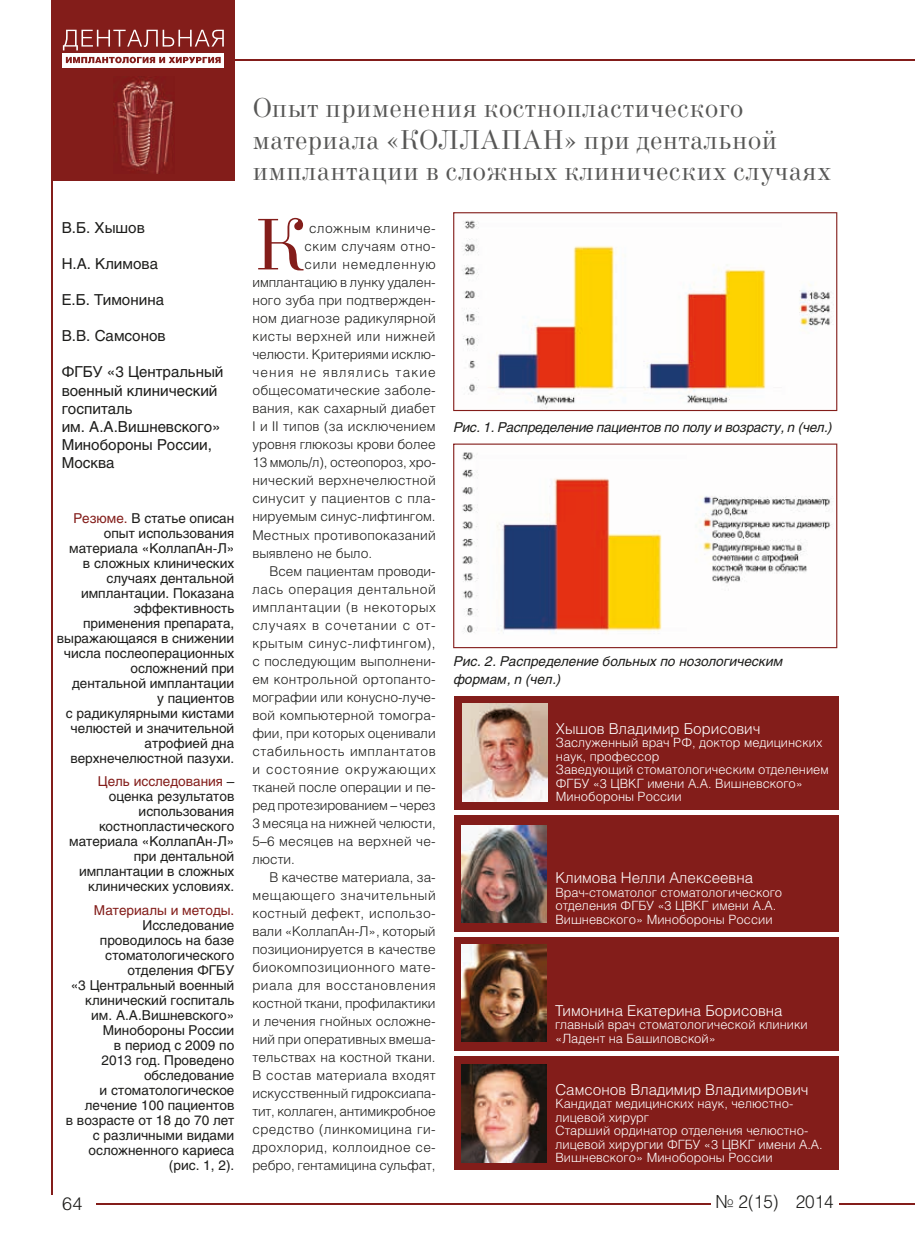
<style>
.page{position:relative;width:915px;height:1255px;background:#fff}
.page>*{position:absolute;margin:0;border:0;box-sizing:border-box;transform-origin:0 0}
.t1{font:72.15px "New Standard C";color:#831d1a}
.t2{font:27px/31.5px "New Standard C";color:#575756}
.t3{font:300 18px "Helios";color:#1d1d1b;scale:.95 1}
.t4{font:300 18px "Helios";color:#1d1d1b}
.t5{font:15px/18px "Helios";color:#1d1d1b}
.t6{font:300 15px "Helios";color:#fff}
.t7{font:13.5px/15px "Helios";color:#1d1d1b;text-align:right}
.t8{font:300 13.5px "Helios";letter-spacing:.01em;color:#1d1d1b}
.t9{font:300 13.5px "Helios";letter-spacing:.04em;color:#1d1d1b}
.t10{font:300 13.5px "Helios";letter-spacing:.03em;color:#1d1d1b}
.t11{font:300 13.5px "Helios";letter-spacing:-.015em;color:#1d1d1b}
.t12{font:300 13.5px "Helios";letter-spacing:.035em;color:#1d1d1b}
.t13{font:italic 13.5px/18px "Helios";color:#1d1d1b}
.t14{font:300 13.5px "Helios";letter-spacing:-.01em;color:#1d1d1b}
.t15{font:italic 13.5px "Helios";letter-spacing:-.02em;color:#1d1d1b}
.t16{font:300 13.5px "Helios";letter-spacing:.05em;color:#1d1d1b}
.t17{font:300 13.5px "Helios";letter-spacing:.085em;color:#1d1d1b}
.t18{font:300 13.5px "Helios";letter-spacing:.06em;color:#1d1d1b}
.t19{font:13.5px "Helios";color:#831d1a}
.t20{font:300 13.5px "Helios";letter-spacing:.055em;color:#1d1d1b}
.t21{font:300 12.75px/13.5px "Helios";color:#fff}
.s1{color:#831d1a}
</style>
<div class="page">
<hr style="left:51px;top:173px;width:2px;height:1031px;background:#831d1a">
<hr style="left:63px;top:1203px;width:850px;height:1px;background:#831d1a">
<div style="left:51px;top:0;width:183px;height:180px;background:#831d1a"></div>
<div style="left:62px;top:53px;width:162px;height:15px;background:#fff"></div>
<svg style="left:63px;top:30px;width:161px;height:20px"></svg>
<svg style="left:66px;top:57px;width:155px;height:6px"></svg>
<hr style="left:229px;top:60px;width:684px;height:1px;background:#831d1a">
<img style="left:116px;top:76px;width:58px;height:97px">
<div style="left:49px;top:1195px;width:47px;height:17px;background:#fff"></div>
<div style="left:710px;top:1193px;width:128px;height:16px;background:#fff"></div>
<div style="left:453px;top:695px;width:385px;height:479px;background:#831d1a"></div>
<hr style="left:449px;top:810px;width:393px;height:4px;background:#fff">
<hr style="left:449px;top:932px;width:393px;height:4px;background:#fff">
<hr style="left:449px;top:1051px;width:393px;height:4px;background:#fff">
<hr style="left:449px;top:1170px;width:393px;height:4px;background:#fff">
<img style="left:462px;top:703px;width:85px;height:98px">
<img style="left:461px;top:825px;width:85px;height:97px">
<img style="left:461px;top:944px;width:85px;height:97px">
<img style="left:461px;top:1064px;width:85px;height:98px">
<svg style="left:453px;top:212px;width:384px;height:199px"></svg>
<svg style="left:453px;top:443px;width:384px;height:205px"></svg>
<p class="t5" style="left:62px;top:219px;width:85px">В.Б. Хышов</p>
<p class="t5" style="left:62px;top:255px;width:98px">Н.А. Климова</p>
<p class="t5" style="left:62px;top:291px;width:104px">Е.Б. Тимонина</p>
<p class="t5" style="left:62px;top:327px;width:105px">В.В. Самсонов</p>
<p class="t5" style="left:62px;top:363px;width:163px">ФГБУ «3 Центральный военный клинический госпиталь<br>им. А.А.Вишневского»<br>Минобороны России,<br>Москва</p>
<p class="t7" style="left:57px;top:510px;width:179px"><span class="s1">Резюме.</span> В статье описан опыт использования материала «КоллапАн-Л»<br>в сложных клинических случаях дентальной имплантации. Показана эффективность применения препарата, выражающаяся в снижении числа послеоперационных осложнений при дентальной имплантации<br>у пациентов<br>с радикулярными кистами челюстей и значительной атрофией дна верхнечелюстной пазухи.</p>
<p class="t7" style="left:69px;top:773px;width:167px"><span class="s1">Цель исследования</span> – оценка результатов использования костнопластического материала «КоллапАн-Л» при дентальной имплантации в сложных клинических условиях.</p>
<p class="t19" style="left:94px;top:901px;width:142px">Материалы и методы.</p>
<p class="t7" style="left:66px;top:917px;width:170px">Исследование проводилось на базе стоматологического отделения ФГБУ<br>«3 Центральный военный клинический госпиталь им. А.А.Вишневского»<br>Минобороны России<br>в период с 2009 по<br>2013 год. Проведено обследование<br>и стоматологическое лечение 100 пациентов<br>в возрасте от 18 до 70 лет с различными видами осложненного кариеса (рис. 1, 2).</p>
<h2 class="t2" style="left:252px;top:93px;width:580px">Опыт применения костнопластического материала «КОЛЛАПАН» при дентальной имплантации в сложных клинических случаях</h2>
<h1 class="t1" style="left:252px;top:205px;width:54px">К</h1>
<p class="t9" style="left:309px;top:220px;width:128px">сложным клиниче-</p>
<p class="t10" style="left:304px;top:238px;width:133px">ским случаям отно-</p>
<p class="t20" style="left:304px;top:256px;width:133px">сили немедленную</p>
<p class="t8" style="left:252px;top:274px;width:185px">имплантацию в лунку удален-</p>
<p class="t8" style="left:252px;top:292px;width:185px">ного зуба при подтвержден-</p>
<p class="t8" style="left:252px;top:310px;width:185px">ном диагнозе радикулярной</p>
<p class="t12" style="left:252px;top:328px;width:185px">кисты верхней или нижней</p>
<p class="t8" style="left:252px;top:346px;width:185px">челюсти. Критериями исклю-</p>
<p class="t17" style="left:252px;top:364px;width:185px">чения не являлись такие</p>
<p class="t8" style="left:252px;top:382px;width:185px">общесоматические заболе-</p>
<p class="t8" style="left:252px;top:400px;width:185px">вания, как сахарный диабет</p>
<p class="t8" style="left:252px;top:418px;width:185px">I и II типов (за исключением</p>
<p class="t8" style="left:252px;top:436px;width:185px">уровня глюкозы крови более</p>
<p class="t14" style="left:252px;top:454px;width:185px">13 ммоль/л), остеопороз, хро-</p>
<p class="t8" style="left:252px;top:472px;width:185px">нический верхнечелюстной</p>
<p class="t8" style="left:252px;top:490px;width:185px">синусит у пациентов с пла-</p>
<p class="t8" style="left:252px;top:508px;width:185px">нируемым синус-лифтингом.</p>
<p class="t8" style="left:252px;top:526px;width:185px">Местных противопоказаний</p>
<p class="t8" style="left:252px;top:544px;width:121px">выявлено не было.</p>
<p class="t8" style="left:269px;top:562px;width:168px">Всем пациентам проводи-</p>
<p class="t12" style="left:252px;top:580px;width:185px">лась операция дентальной</p>
<p class="t9" style="left:252px;top:598px;width:185px">имплантации (в некоторых</p>
<p class="t16" style="left:252px;top:616px;width:185px">случаях в сочетании с от-</p>
<p class="t12" style="left:252px;top:634px;width:185px">крытым синус-лифтингом),</p>
<p class="t8" style="left:252px;top:652px;width:185px">с последующим выполнени-</p>
<p class="t8" style="left:252px;top:670px;width:185px">ем контрольной ортопанто-</p>
<p class="t8" style="left:252px;top:688px;width:185px">мографии или конусно-луче-</p>
<p class="t8" style="left:252px;top:706px;width:185px">вой компьютерной томогра-</p>
<p class="t8" style="left:252px;top:724px;width:185px">фии, при которых оценивали</p>
<p class="t9" style="left:252px;top:742px;width:185px">стабильность имплантатов</p>
<p class="t18" style="left:252px;top:760px;width:185px">и состояние окружающих</p>
<p class="t8" style="left:252px;top:778px;width:185px">тканей после операции и пе-</p>
<p class="t11" style="left:252px;top:796px;width:185px">ред протезированием – через</p>
<p class="t8" style="left:252px;top:814px;width:185px">3 месяца на нижней челюсти,</p>
<p class="t8" style="left:252px;top:832px;width:185px">5–6 месяцев на верхней че-</p>
<p class="t8" style="left:252px;top:850px;width:44px">люсти.</p>
<p class="t8" style="left:269px;top:868px;width:168px">В качестве материала, за-</p>
<p class="t9" style="left:252px;top:886px;width:185px">мещающего значительный</p>
<p class="t8" style="left:252px;top:904px;width:185px">костный дефект, использо-</p>
<p class="t8" style="left:252px;top:922px;width:185px">вали «КоллапАн-Л», который</p>
<p class="t8" style="left:252px;top:940px;width:185px">позиционируется в качестве</p>
<p class="t10" style="left:252px;top:958px;width:185px">биокомпозиционного мате-</p>
<p class="t9" style="left:252px;top:976px;width:185px">риала для восстановления</p>
<p class="t11" style="left:252px;top:994px;width:185px">костной ткани, профилактики</p>
<p class="t8" style="left:252px;top:1012px;width:185px">и лечения гнойных осложне-</p>
<p class="t8" style="left:252px;top:1030px;width:185px">ний при оперативных вмеша-</p>
<p class="t8" style="left:252px;top:1048px;width:185px">тельствах на костной ткани.</p>
<p class="t10" style="left:252px;top:1066px;width:185px">В состав материала входят</p>
<p class="t8" style="left:252px;top:1084px;width:185px">искусственный гидроксиапа-</p>
<p class="t11" style="left:252px;top:1102px;width:185px">тит, коллаген, антимикробное</p>
<p class="t10" style="left:252px;top:1120px;width:185px">средство (линкомицина ги-</p>
<p class="t8" style="left:252px;top:1138px;width:185px">дрохлорид, коллоидное се-</p>
<p class="t14" style="left:252px;top:1156px;width:185px">ребро, гентамицина сульфат,</p>
<p class="t15" style="left:453px;top:418px;width:380px">Рис. 1. Распределение пациентов по полу и возрасту, n (чел.)</p>
<p class="t13" style="left:453px;top:651px;width:330px">Рис. 2. Распределение больных по нозологическим формам, n (чел.)</p>
<p class="t6" style="left:555px;top:719px;width:206px">Хышов Владимир Борисович</p>
<p class="t21" style="left:555px;top:736px;width:274px">Заслуженный врач РФ, доктор медицинских наук, профессор<br>Заведующий стоматологическим отделением<br>ФГБУ «3 ЦВКГ имени А.А. Вишневского»<br>Минобороны России</p>
<p class="t6" style="left:555px;top:868px;width:199px">Климова Нелли Алексеевна</p>
<p class="t21" style="left:555px;top:885px;width:228px">Врач-стоматолог стоматологического отделения ФГБУ «3 ЦВКГ имени А.А.<br>Вишневского» Минобороны России</p>
<p class="t6" style="left:555px;top:1001px;width:229px">Тимонина Екатерина Борисовна</p>
<p class="t21" style="left:555px;top:1017px;width:254px">главный врач стоматологической клиники «Ладент на Башиловской»</p>
<p class="t6" style="left:555px;top:1080px;width:254px">Самсонов Владимир Владимирович</p>
<p class="t21" style="left:555px;top:1096px;width:269px">Кандидат медицинских наук, челюстно&shy;лицевой хирург<br>Старший ординатор отделения челюстно&shy;лицевой хирургии ФГБУ «3 ЦВКГ имени А.А.<br>Вишневского» Минобороны России</p>
<h3 class="t4" style="left:62px;top:1192px;width:22px">64</h3>
<h3 class="t3" style="left:715px;top:1191px;width:126px">№ 2(15) 2014</h3>
</div>
